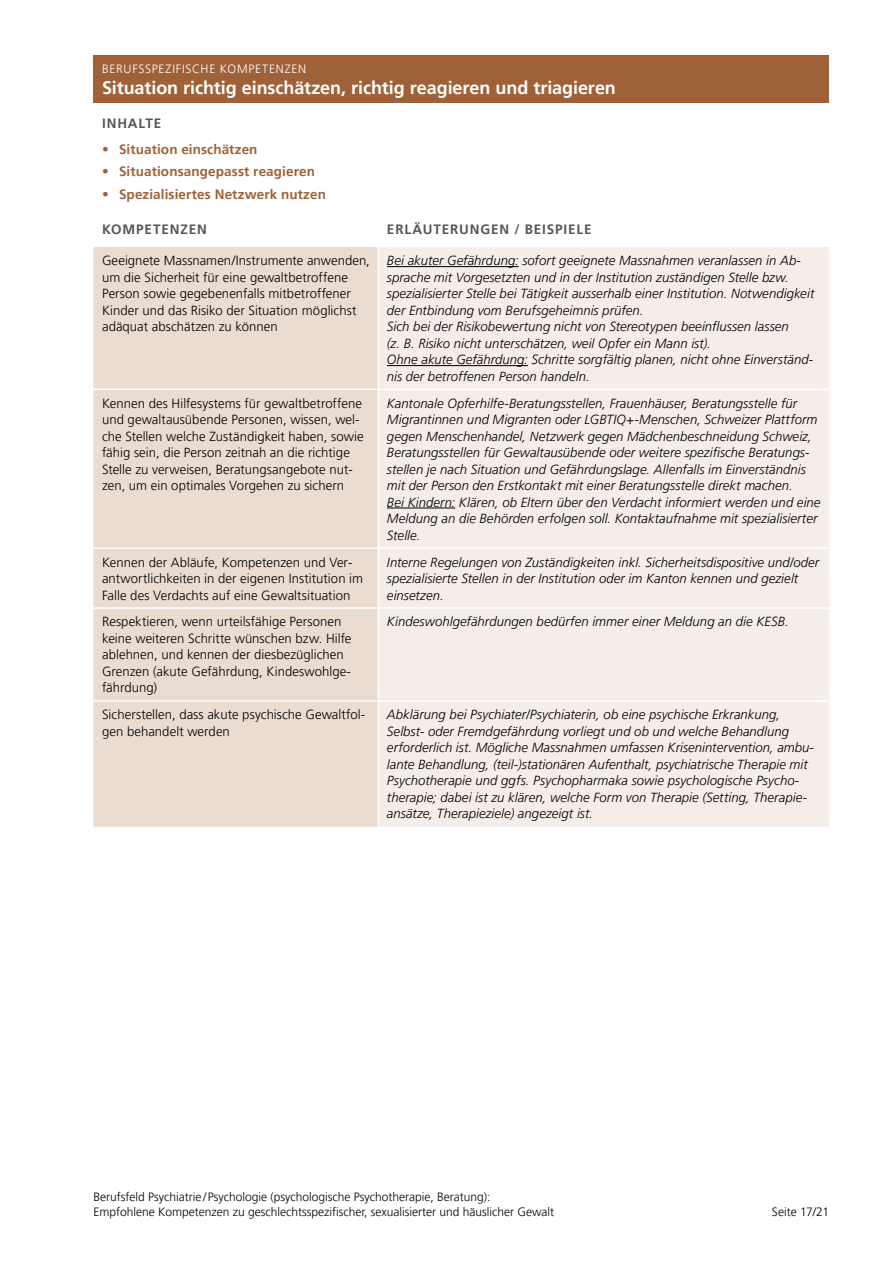
<style>
.page{position:relative;width:893px;height:1263px;background:#fff}
.page>*{position:absolute;margin:0;border:0;box-sizing:border-box;transform-origin:0 0}
.THEMENBEREICH_Titel_braun{font:700 18px "Frutiger LT Pro";letter-spacing:-.005em;color:#fff}
.t1{font:700 13.5px "Frutiger LT Pro";letter-spacing:.01em;color:#9f6137}
.Tabelle__Kategorie_8pt_Bold_Caps{font:700 13.5px "Frutiger LT Pro";letter-spacing:.065em;color:#575756}
.Tabelle__Erläuterungen___Beispiele{font:italic 300 13.2px/16.5px "Frutiger LT Pro";letter-spacing:.005em;color:#000}
.Tabelle__Wissen{font:300 13.2px/16.5px "Frutiger LT Pro";letter-spacing:.005em;color:#000}
.t2{font:300 12px/14.4px "Frutiger LT Pro";color:#000}
.THEMENBEREICH_Kategorie_braun{font:300 12px "Frutiger LT Pro";letter-spacing:.065em;color:#fff}
</style>
<div class="page">
<div style="left:94px;top:55px;width:735px;height:25px;background:#9f6137"></div>
<div style="left:94px;top:77px;width:735px;height:26px;background:#9f6137"></div>
<div style="left:94px;top:247px;width:284px;height:580px;background:#eadcd1"></div>
<div style="left:379px;top:247px;width:450px;height:580px;background:#f5ede8"></div>
<hr style="left:94px;top:389px;width:284px;height:1px;background:#fff">
<hr style="left:378px;top:389px;width:451px;height:1px;background:#fff">
<hr style="left:94px;top:547px;width:284px;height:2px;background:#fff">
<hr style="left:378px;top:547px;width:451px;height:2px;background:#fff">
<hr style="left:94px;top:607px;width:284px;height:2px;background:#fff">
<hr style="left:378px;top:607px;width:451px;height:2px;background:#fff">
<hr style="left:94px;top:700px;width:284px;height:2px;background:#fff">
<hr style="left:378px;top:700px;width:451px;height:2px;background:#fff">
<hr style="left:387px;top:266px;width:132px;height:1px;background:#000">
<hr style="left:387px;top:365px;width:141px;height:1px;background:#000">
<hr style="left:387px;top:508px;width:68px;height:1px;background:#000">
<h1 class="THEMENBEREICH_Kategorie_braun" style="left:102px;top:62px;width:206px">BERUFSSPEZIFISCHE KOMPETENZEN</h1>
<h2 class="THEMENBEREICH_Titel_braun" style="left:102px;top:77px;width:515px">Situation richtig einschätzen, richtig reagieren und triagieren</h2>
<h3 class="Tabelle__Kategorie_8pt_Bold_Caps" style="left:102px;top:115px;width:61px">INHALTE</h3>
<p class="t1" style="left:102px;top:141px;width:157px">• Situation einschätzen</p>
<p class="t1" style="left:102px;top:164px;width:215px">• Situationsangepasst reagieren</p>
<p class="t1" style="left:102px;top:186px;width:225px">• Spezialisiertes Netzwerk nutzen</p>
<h3 class="Tabelle__Kategorie_8pt_Bold_Caps" style="left:102px;top:221px;width:106px">KOMPETENZEN</h3>
<h3 class="Tabelle__Kategorie_8pt_Bold_Caps" style="left:387px;top:221px;width:206px">ERLÄUTERUNGEN / BEISPIELE</h3>
<p class="Tabelle__Wissen" style="left:102px;top:253px;width:269px">Geeignete Massnamen/Instrumente anwenden, um die Sicherheit für eine gewaltbetroffene Person sowie gegebenenfalls mitbetroffener Kinder und das Risiko der Situation möglichst adäquat abschätzen zu können</p>
<p class="Tabelle__Erläuterungen___Beispiele" style="left:387px;top:253px;width:429px">Bei akuter Gefährdung: sofort geeignete Massnahmen veranlassen in Ab&shy;sprache mit Vorgesetzten und in der Institution zuständigen Stelle bzw. spezialisierter Stelle bei Tätigkeit ausserhalb einer Institution. Notwendigkeit der Entbindung vom Berufsgeheimnis prüfen.</p>
<p class="Tabelle__Erläuterungen___Beispiele" style="left:387px;top:319px;width:403px">Sich bei der Risikobewertung nicht von Stereotypen beeinflussen lassen (z. B. Risiko nicht unterschätzen, weil Opfer ein Mann ist).</p>
<p class="Tabelle__Erläuterungen___Beispiele" style="left:387px;top:352px;width:428px">Ohne akute Gefährdung: Schritte sorgfältig planen, nicht ohne Einverständ&shy;nis der betroffenen Person handeln.</p>
<p class="Tabelle__Wissen" style="left:102px;top:395px;width:263px">Kennen des Hilfesystems für gewaltbetroffene und gewaltausübende Personen, wissen, wel&shy;che Stellen welche Zuständigkeit haben, sowie fähig sein, die Person zeitnah an die richtige Stelle zu verweisen, Beratungsangebote nut&shy;zen, um ein optimales Vorgehen zu sichern</p>
<p class="Tabelle__Erläuterungen___Beispiele" style="left:387px;top:395px;width:432px">Kantonale Opferhilfe-Beratungsstellen, Frauenhäuser, Beratungsstelle für Migrantinnen und Migranten oder LGBTIQ+-Menschen, Schweizer Plattform gegen Menschenhandel, Netzwerk gegen Mädchenbeschneidung Schweiz, Beratungsstellen für Gewaltausübende oder weitere spezifische Beratungs&shy;stellen je nach Situation und Gefährdungslage. Allenfalls im Einverständnis mit der Person den Erstkontakt mit einer Beratungsstelle direkt machen.</p>
<p class="Tabelle__Erläuterungen___Beispiele" style="left:387px;top:494px;width:435px">Bei Kindern: Klären, ob Eltern über den Verdacht informiert werden und eine<br>Meldung an die Behörden erfolgen soll. Kontaktaufnahme mit spezialisierter<br>Stelle.</p>
<p class="Tabelle__Wissen" style="left:102px;top:554px;width:263px">Kennen der Abläufe, Kompetenzen und Ver&shy;antwortlichkeiten in der eigenen Institution im<br>Falle des Verdachts auf eine Gewaltsituation</p>
<p class="Tabelle__Erläuterungen___Beispiele" style="left:387px;top:554px;width:434px">Interne Regelungen von Zuständigkeiten inkl. Sicherheitsdispositive und/oder spezialisierte Stellen in der Institution oder im Kanton kennen und gezielt einsetzen.</p>
<p class="Tabelle__Wissen" style="left:102px;top:614px;width:251px">Respektieren, wenn urteilsfähige Personen keine weiteren Schritte wünschen bzw. Hilfe ablehnen, und kennen der diesbezüglichen Grenzen (akute Gefährdung, Kindeswohlge&shy;fährdung)</p>
<p class="Tabelle__Erläuterungen___Beispiele" style="left:387px;top:614px;width:403px">Kindeswohlgefährdungen bedürfen immer einer Meldung an die KESB.</p>
<p class="Tabelle__Wissen" style="left:102px;top:706px;width:265px">Sicherstellen, dass akute psychische Gewaltfol&shy;gen behandelt werden</p>
<p class="Tabelle__Erläuterungen___Beispiele" style="left:387px;top:706px;width:428px">Abklärung bei Psychiater/Psychiaterin, ob eine psychische Erkrankung, Selbst- oder Fremdgefährdung vorliegt und ob und welche Behandlung erforderlich ist. Mögliche Massnahmen umfassen Krisenintervention, ambu&shy;lante Behandlung, (teil-)stationären Aufenthalt, psychiatrische Therapie mit Psychotherapie und ggfs. Psychopharmaka sowie psychologische Psycho&shy;therapie; dabei ist zu klären, welche Form von Therapie (Setting, Therapie&shy;ansätze, Therapieziele) angezeigt ist.</p>
<p class="t2" style="left:94px;top:1190px;width:462px">Berufsfeld Psychiatrie/Psychologie (psychologische Psychotherapie, Beratung):<br>Empfohlene Kompetenzen zu geschlechtsspezifischer, sexualisierter und häuslicher Gewalt</p>
<p class="t2" style="left:772px;top:1204px;width:59px">Seite 17/21</p>
</div>
